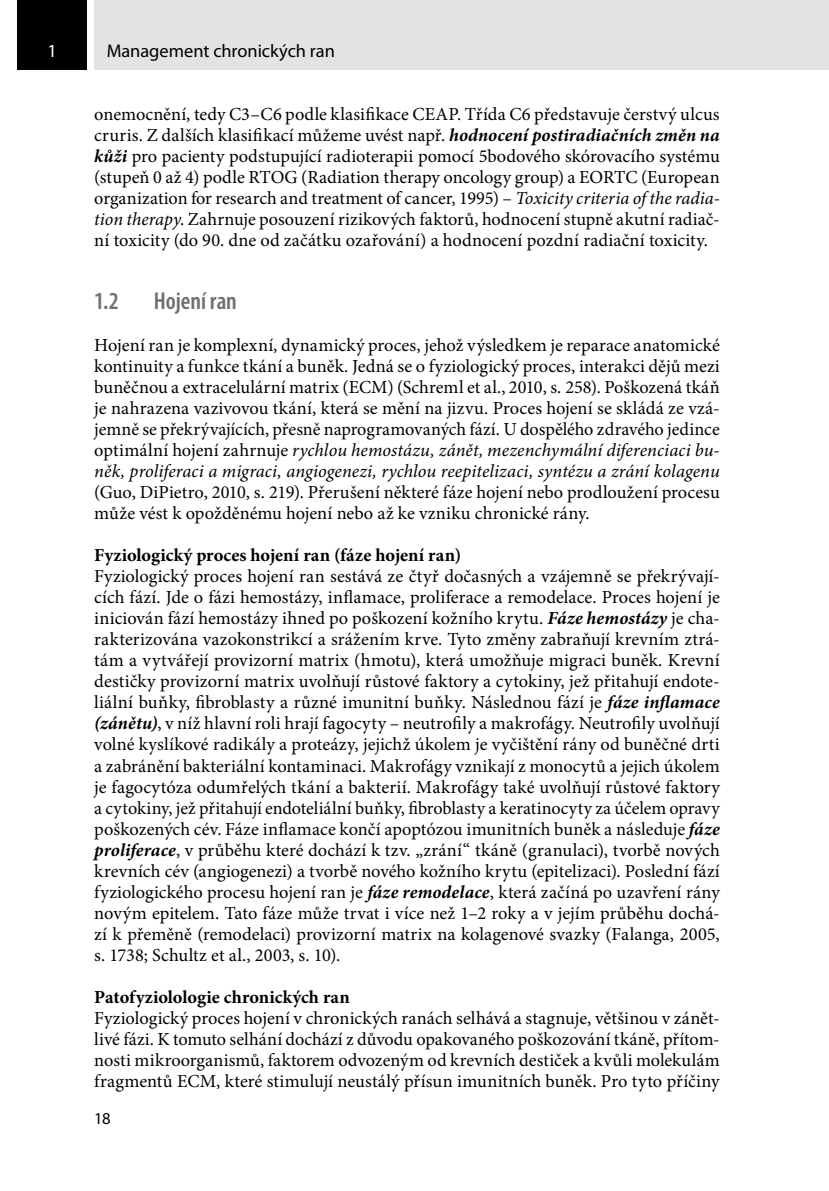
<style>
.page{position:relative;width:829px;height:1191px;background:#fff}
.page>*{position:absolute;margin:0;border:0;box-sizing:border-box;transform-origin:0 0}
._2_2_nadpis{font:600 condensed 24.5px "Myriad Pro";color:#706f6f}
.text_1__odstavec_bez{font:18.38px/21px "Minion Pro";letter-spacing:.005em;color:#000;text-align:justify}
.text_prvni{font:18.38px/21px "Minion Pro";letter-spacing:.005em;color:#000;text-align:justify}
.text{font:18.38px/21px "Minion Pro";letter-spacing:.005em;color:#000;text-align:justify}
.nadpisek{font:700 18.38px "Minion Pro";color:#000}
.t1{font:18.38px "Myriad Pro";letter-spacing:-.005em;color:#000}
.t2{font:18.38px "Myriad Pro";color:#fff}
.t3{font:16.62px "Myriad Pro";color:#000}
.s1{font-weight:700;font-style:italic}
.s2{font-style:italic}
</style>
<div class="page">
<div style="left:94px;top:0;width:734px;height:69px;background:#e3e3e3"></div>
<hr style="left:828px;top:0;width:1px;height:69px;background:#e3e3e3">
<div style="left:17px;top:0;width:70px;height:69px;background:#000"></div>
<p class="t2" style="left:47px;top:40px;width:11px">1</p>
<p class="t1" style="left:107px;top:40px;width:230px">Management chronických ran</p>
<p class="text" style="left:94px;top:104px;width:627px">onemocnění, tedy C3–C6 podle klasifikace CEAP. Třída C6 představuje čerstvý ulcus cruris. Z dalších klasifikací můžeme uvést např. <span class="s1">hodnocení postiradiačních změn na kůži</span> pro pacienty podstupující radioterapii pomocí 5bodového skórovacího systému (stupeň 0 až 4) podle RTOG (Radiation therapy oncology group) a EORTC (European organization for research and treatment of cancer, 1995) – <span class="s2">Toxicity criteria of the radia‑ tion therapy</span>. Zahrnuje posouzení rizikových faktorů, hodnocení stupně akutní radiač&shy;ní toxicity (do 90. dne od začátku ozařování) a hodnocení pozdní radiační toxicity.</p>
<p class="_2_2_nadpis" style="left:94px;top:286px;width:26px">1.2</p>
<p class="_2_2_nadpis" style="left:154px;top:286px;width:85px">Hojení ran</p>
<p class="text_prvni" style="left:94px;top:335px;width:627px">Hojení ran je komplexní, dynamický proces, jehož výsledkem je reparace anatomické kontinuity a funkce tkání a buněk. Jedná se o fyziologický proces, interakci dějů mezi buněčnou a extracelulární matrix (ECM) (Schreml et al., 2010, s. 258). Poškozená tkáň je nahrazena vazivovou tkání, která se mění na jizvu. Proces hojení se skládá ze vzá&shy;jemně se překrývajících, přesně naprogramovaných fází. U dospělého zdravého jedince optimální hojení zahrnuje <span class="s2">rychlou hemostázu, zánět, mezenchymální diferenciaci bu‑ něk, proliferaci a migraci, angiogenezi, rychlou reepitelizaci, syntézu a zrání kolagenu </span>(Guo, DiPietro, 2010, s. 219). Přerušení některé fáze hojení nebo prodloužení procesu může vést k opožděnému hojení nebo až ke vzniku chronické rány.</p>
<p class="nadpisek" style="left:94px;top:542px;width:368px">Fyziologický proces hojení ran (fáze hojení ran)</p>
<p class="text_1__odstavec_bez" style="left:94px;top:566px;width:627px">Fyziologický proces hojení ran sestává ze čtyř dočasných a vzájemně se překrývají&shy;cích fází. Jde o fázi hemostázy, inflamace, proliferace a remodelace. Proces hojení je iniciován fází hemostázy ihned po poškození kožního krytu. <span class="s1">Fáze hemostázy</span> je cha&shy;rakterizována vazokonstrikcí a srážením krve. Tyto změny zabraňují krevním ztrá&shy;tám a vytvářejí provizorní matrix (hmotu), která umožňuje migraci buněk. Krevní destičky provizorní matrix uvolňují růstové faktory a cytokiny, jež přitahují endote&shy;liální buňky, fibroblasty a různé imunitní buňky. Následnou fází je <span class="s1">fáze inflamace (zánětu)</span>, v níž hlavní roli hrají fagocyty – neutrofily a makrofágy. Neutrofily uvolňují volné kyslíkové radikály a proteázy, jejichž úkolem je vyčištění rány od buněčné drti a zabránění bakteriální kontaminaci. Makrofágy vznikají z monocytů a jejich úkolem je fagocytóza odumřelých tkání a bakterií. Makrofágy také uvolňují růstové faktory a cytokiny, jež přitahují endoteliální buňky, fibroblasty a keratinocyty za účelem opravy poškozených cév. Fáze inflamace končí apoptózou imunitních buněk a následuje <span class="s1">fáze proliferace</span>, v průběhu které dochází k tzv. „zrání“ tkáně (granulaci), tvorbě nových krevních cév (angiogenezi) a tvorbě nového kožního krytu (epitelizaci). Poslední fází fyziologického procesu hojení ran je <span class="s1">fáze remodelace</span>, která začíná po uzavření rány novým epitelem. Tato fáze může trvat i více než 1–2 roky a v jejím průběhu dochá&shy;zí k přeměně (remodelaci) provizorní matrix na kolagenové svazky (Falanga, 2005, s. 1738; Schultz et al., 2003, s. 10).</p>
<p class="nadpisek" style="left:94px;top:983px;width:257px">Patofyziolologie chronických ran</p>
<p class="text_1__odstavec_bez" style="left:94px;top:1007px;width:627px">Fyziologický proces hojení v chronických ranách selhává a stagnuje, většinou v zánět&shy;livé fázi. K tomuto selhání dochází z důvodu opakovaného poškozování tkáně, přítom&shy;nosti mikroorganismů, faktorem odvozeným od krevních destiček a kvůli molekulám fragmentů ECM, které stimulují neustálý přísun imunitních buněk. Pro tyto příčiny</p>
<p class="t3" style="left:94px;top:1108px;width:18px">18</p>
</div>
